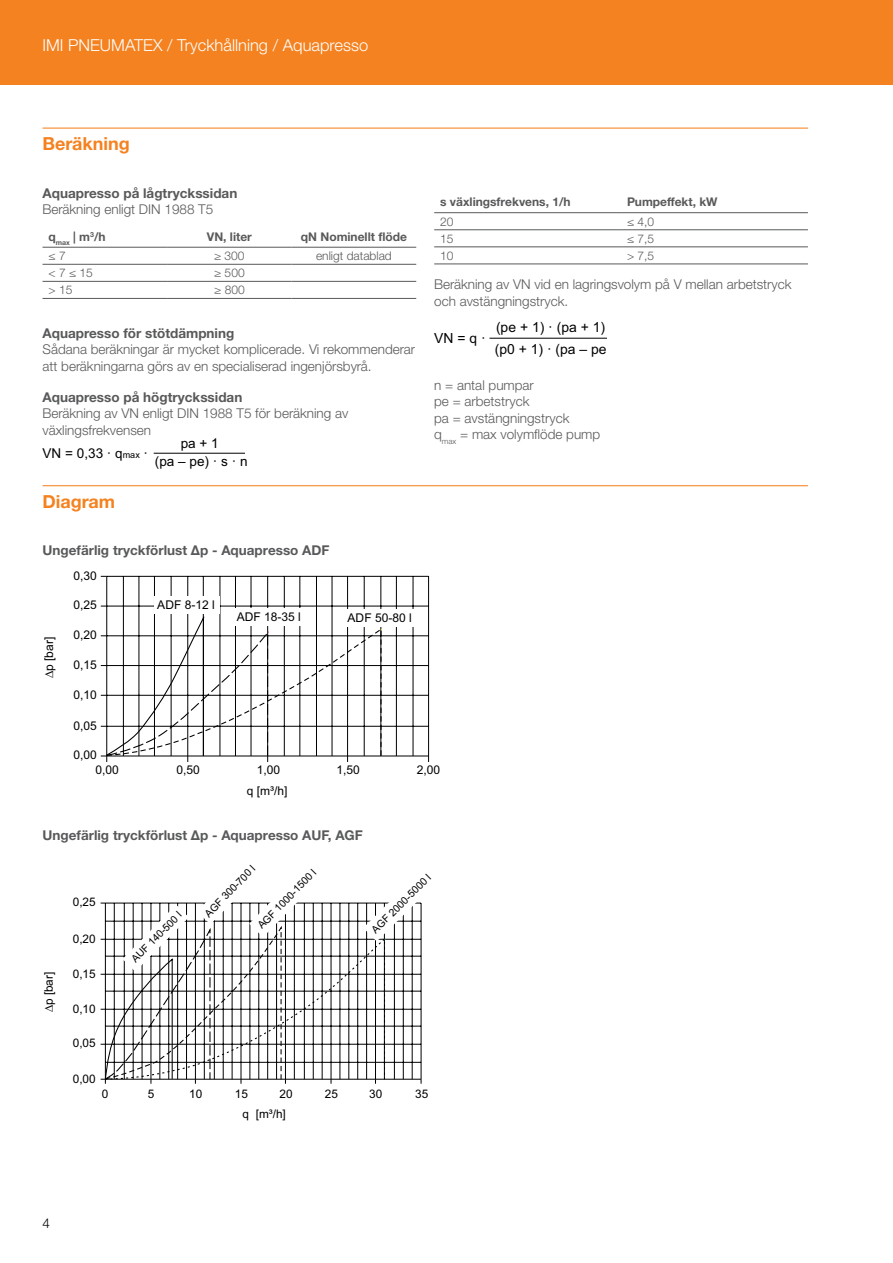
<style>
.page{position:relative;width:893px;height:1263px;background:#fff}
.page>*{position:absolute;margin:0;border:0;box-sizing:border-box;transform-origin:0 0}
.t1{font:700 18px "Helvetica Neue LTW1 G";color:#f58220}
.t2{font:300 16.5px "Helvetica Neue LTW1 G";color:#fff}
.t3{font:13.95px/22.5px "Arial";color:#000}
.t4{font:300 13.5px/16.5px "Helvetica Neue LTW1 G";color:#58595b}
.t5{font:700 13.5px "Helvetica Neue LTW1 G";color:#58595b}
.t6{font:13.5px/17.7px "Arial";color:#000;text-align:center}
.t7{font:300 13.5px "Helvetica Neue LTW1 G";color:#000}
.t8{font:12px "Arial";color:#000}
.t9{font:700 12px "Helvetica Neue LTW1 G";color:#58595b}
.t10{font:300 12px "Helvetica Neue LTW1 G";color:#58595b}
.t11{font:11.85px "Arial";color:#000}
.t12{font:10.35px "Arial";color:#000}
.s1{font-size:9px}
</style>
<div class="page">
<div style="left:0;top:0;width:893px;height:85px;background:#f58220"></div>
<hr style="left:43px;top:128px;width:765px;height:1px;background:#f58220">
<hr style="left:43px;top:247px;width:124px;height:1px;background:#58595b">
<hr style="left:167px;top:247px;width:125px;height:1px;background:#58595b">
<hr style="left:292px;top:247px;width:124px;height:1px;background:#58595b">
<hr style="left:43px;top:264px;width:124px;height:1px;background:#58595b">
<hr style="left:167px;top:264px;width:125px;height:1px;background:#58595b">
<hr style="left:292px;top:264px;width:124px;height:1px;background:#58595b">
<hr style="left:43px;top:281px;width:124px;height:1px;background:#58595b">
<hr style="left:43px;top:298px;width:124px;height:1px;background:#58595b">
<hr style="left:167px;top:281px;width:125px;height:1px;background:#58595b">
<hr style="left:167px;top:298px;width:125px;height:1px;background:#58595b">
<hr style="left:292px;top:281px;width:124px;height:1px;background:#58595b">
<hr style="left:292px;top:298px;width:124px;height:1px;background:#58595b">
<hr style="left:434px;top:212px;width:187px;height:1px;background:#58595b">
<hr style="left:621px;top:212px;width:187px;height:1px;background:#58595b">
<hr style="left:434px;top:229px;width:187px;height:1px;background:#58595b">
<hr style="left:621px;top:229px;width:187px;height:1px;background:#58595b">
<hr style="left:434px;top:247px;width:187px;height:1px;background:#58595b">
<hr style="left:434px;top:264px;width:187px;height:1px;background:#58595b">
<hr style="left:621px;top:247px;width:187px;height:1px;background:#58595b">
<hr style="left:621px;top:264px;width:187px;height:1px;background:#58595b">
<hr style="left:43px;top:485px;width:765px;height:1px;background:#f58220">
<hr style="left:154px;top:453px;width:91px;height:1px;background:#000">
<hr style="left:489px;top:338px;width:118px;height:1px;background:#000">
<hr style="left:106px;top:576px;width:1px;height:180px;background:#000">
<hr style="left:428px;top:576px;width:1px;height:180px;background:#000">
<hr style="left:347px;top:576px;width:1px;height:180px;background:#000">
<hr style="left:267px;top:576px;width:1px;height:180px;background:#000">
<hr style="left:187px;top:576px;width:1px;height:180px;background:#000">
<hr style="left:413px;top:576px;width:1px;height:180px;background:#000">
<hr style="left:396px;top:576px;width:1px;height:180px;background:#000">
<hr style="left:381px;top:576px;width:1px;height:180px;background:#000">
<hr style="left:364px;top:576px;width:1px;height:180px;background:#000">
<hr style="left:332px;top:576px;width:1px;height:180px;background:#000">
<hr style="left:316px;top:576px;width:1px;height:180px;background:#000">
<hr style="left:300px;top:576px;width:1px;height:180px;background:#000">
<hr style="left:284px;top:576px;width:1px;height:180px;background:#000">
<hr style="left:251px;top:576px;width:1px;height:180px;background:#000">
<hr style="left:235px;top:576px;width:1px;height:180px;background:#000">
<hr style="left:220px;top:576px;width:1px;height:180px;background:#000">
<hr style="left:203px;top:576px;width:1px;height:180px;background:#000">
<hr style="left:171px;top:576px;width:1px;height:180px;background:#000">
<hr style="left:154px;top:576px;width:1px;height:180px;background:#000">
<hr style="left:139px;top:576px;width:1px;height:180px;background:#000">
<hr style="left:123px;top:576px;width:1px;height:180px;background:#000">
<hr style="left:107px;top:576px;width:322px;height:1px;background:#000">
<hr style="left:107px;top:606px;width:322px;height:1px;background:#000">
<hr style="left:107px;top:635px;width:322px;height:1px;background:#000">
<hr style="left:107px;top:665px;width:322px;height:1px;background:#000">
<hr style="left:107px;top:695px;width:322px;height:1px;background:#000">
<hr style="left:107px;top:726px;width:322px;height:1px;background:#000">
<hr style="left:107px;top:756px;width:322px;height:1px;background:#000">
<svg style="left:101px;top:613px;width:281px;height:149px"></svg>
<div style="left:154px;top:596px;width:66px;height:17px;background:#fff"></div>
<div style="left:231px;top:608px;width:79px;height:18px;background:#fff"></div>
<div style="left:341px;top:609px;width:79px;height:17px;background:#fff"></div>
<svg style="left:101px;top:902px;width:321px;height:182px"></svg>
<p class="t2" style="left:43px;top:35px;width:327px">IMI PNEUMATEX / Tryckhållning / Aquapresso</p>
<h1 class="t1" style="left:43px;top:132px;width:89px">Beräkning</h1>
<p class="t5" style="left:43px;top:184px;width:196px">Aquapresso på lågtryckssidan</p>
<p class="t4" style="left:43px;top:201px;width:172px">Beräkning enligt DIN 1988 T5</p>
<p class="t9" style="left:49px;top:229px;width:59px">q<sub>max</sub> | m<sup>3</sup>/h</p>
<p class="t9" style="left:207px;top:229px;width:47px">VN, liter</p>
<p class="t9" style="left:301px;top:229px;width:108px">qN Nominellt flöde</p>
<p class="t10" style="left:49px;top:248px;width:19px">≤ 7</p>
<p class="t10" style="left:214px;top:248px;width:32px">≥ 300</p>
<p class="t10" style="left:316px;top:248px;width:77px">enligt datablad</p>
<p class="t10" style="left:49px;top:265px;width:46px">&lt; 7 ≤ 15</p>
<p class="t10" style="left:214px;top:265px;width:32px">≥ 500</p>
<p class="t10" style="left:49px;top:283px;width:25px">&gt; 15</p>
<p class="t10" style="left:214px;top:283px;width:32px">≥ 800</p>
<p class="t5" style="left:43px;top:325px;width:193px">Aquapresso för stötdämpning</p>
<p class="t4" style="left:43px;top:341px;width:374px">Sådana beräkningar är mycket komplicerade. Vi rekommenderar att beräkningarna görs av en specialiserad ingenjörsbyrå.</p>
<p class="t5" style="left:43px;top:388px;width:201px">Aquapresso på högtryckssidan</p>
<p class="t4" style="left:43px;top:405px;width:307px">Beräkning av VN enligt DIN 1988 T5 för beräkning av växlingsfrekvensen</p>
<p class="t6" style="left:43px;top:444px;width:107px">VN = 0,33 · q<span class="s1">max</span> ·</p>
<p class="t6" style="left:155px;top:435px;width:94px">pa + 1<br>(pa – pe) · s · n</p>
<h1 class="t1" style="left:43px;top:490px;width:74px">Diagram</h1>
<p class="t5" style="left:43px;top:542px;width:289px">Ungefärlig tryckförlust Δp - Aquapresso ADF</p>
<p class="t8" style="left:41px;top:678px;width:43px;rotate:-90deg">∆p [bar]</p>
<p class="t8" style="left:73px;top:568px;width:25px">0,30</p>
<p class="t8" style="left:73px;top:597px;width:25px">0,25</p>
<p class="t8" style="left:73px;top:627px;width:25px">0,20</p>
<p class="t8" style="left:73px;top:657px;width:25px">0,15</p>
<p class="t8" style="left:73px;top:687px;width:25px">0,10</p>
<p class="t8" style="left:73px;top:717px;width:25px">0,05</p>
<p class="t8" style="left:73px;top:747px;width:25px">0,00</p>
<p class="t8" style="left:157px;top:597px;width:59px">ADF 8-12 l</p>
<p class="t8" style="left:237px;top:609px;width:66px">ADF 18-35 l</p>
<p class="t8" style="left:348px;top:610px;width:66px">ADF 50-80 l</p>
<p class="t9" style="left:440px;top:195px;width:132px">s växlingsfrekvens, 1/h</p>
<p class="t9" style="left:627px;top:195px;width:92px">Pumpeffekt, kW</p>
<p class="t10" style="left:440px;top:214px;width:15px">20</p>
<p class="t10" style="left:627px;top:214px;width:29px">≤ 4,0</p>
<p class="t10" style="left:440px;top:231px;width:15px">15</p>
<p class="t10" style="left:627px;top:231px;width:29px">≤ 7,5</p>
<p class="t10" style="left:440px;top:248px;width:15px">10</p>
<p class="t10" style="left:627px;top:248px;width:29px">&gt; 7,5</p>
<p class="t4" style="left:434px;top:276px;width:359px">Beräkning av VN vid en lagringsvolym på V mellan arbetstryck och avstängningstryck.</p>
<p class="t3" style="left:434px;top:327px;width:53px">VN = q ·</p>
<p class="t3" style="left:495px;top:316px;width:118px">(pe + 1) · (pa + 1) (p0 + 1) · (pa – pe)</p>
<p class="t4" style="left:434px;top:376px;width:168px">n = antal pumpar<br>pe = arbetstryck<br>pa = avstängningstryck<br>q<sub>max</sub> = max volymflöde pump</p>
<p class="t8" style="left:96px;top:762px;width:25px">0,00</p>
<p class="t8" style="left:177px;top:762px;width:25px">0,50</p>
<p class="t8" style="left:257px;top:762px;width:25px">1,00</p>
<p class="t8" style="left:336px;top:762px;width:25px">1,50</p>
<p class="t8" style="left:417px;top:762px;width:25px">2,00</p>
<p class="t8" style="left:247px;top:783px;width:42px">q [m³/h]</p>
<p class="t5" style="left:43px;top:826px;width:322px">Ungefärlig tryckförlust Δp - Aquapresso AUF, AGF</p>
<p class="t11" style="left:41px;top:1012px;width:42px;rotate:-90deg">∆p [bar]</p>
<p class="t11" style="left:73px;top:894px;width:24px">0,25</p>
<p class="t11" style="left:73px;top:930px;width:24px">0,20</p>
<p class="t11" style="left:73px;top:966px;width:24px">0,15</p>
<p class="t11" style="left:73px;top:1001px;width:24px">0,10</p>
<p class="t11" style="left:73px;top:1035px;width:24px">0,05</p>
<p class="t11" style="left:73px;top:1071px;width:24px">0,00</p>
<p class="t12" style="left:128px;top:955px;width:68px;rotate:-45deg">AUF 140-500 l</p>
<p class="t12" style="left:202px;top:910px;width:69px;rotate:-46deg">AGF 300-700 l</p>
<p class="t12" style="left:255px;top:922px;width:80px;rotate:-46deg">AGF 1000-1500 l</p>
<p class="t12" style="left:369px;top:926px;width:80px;rotate:-45deg">AGF 2000-5000 l</p>
<p class="t11" style="left:102px;top:1086px;width:8px">0</p>
<p class="t11" style="left:148px;top:1086px;width:8px">5</p>
<p class="t11" style="left:189px;top:1086px;width:15px">10</p>
<p class="t11" style="left:235px;top:1086px;width:15px">15</p>
<p class="t11" style="left:280px;top:1086px;width:15px">20</p>
<p class="t11" style="left:325px;top:1086px;width:15px">25</p>
<p class="t11" style="left:369px;top:1086px;width:15px">30</p>
<p class="t11" style="left:415px;top:1086px;width:15px">35</p>
<p class="t11" style="left:243px;top:1106px;width:45px">q [m³/h]</p>
<p class="t7" style="left:43px;top:1215px;width:9px">4</p>
</div>
